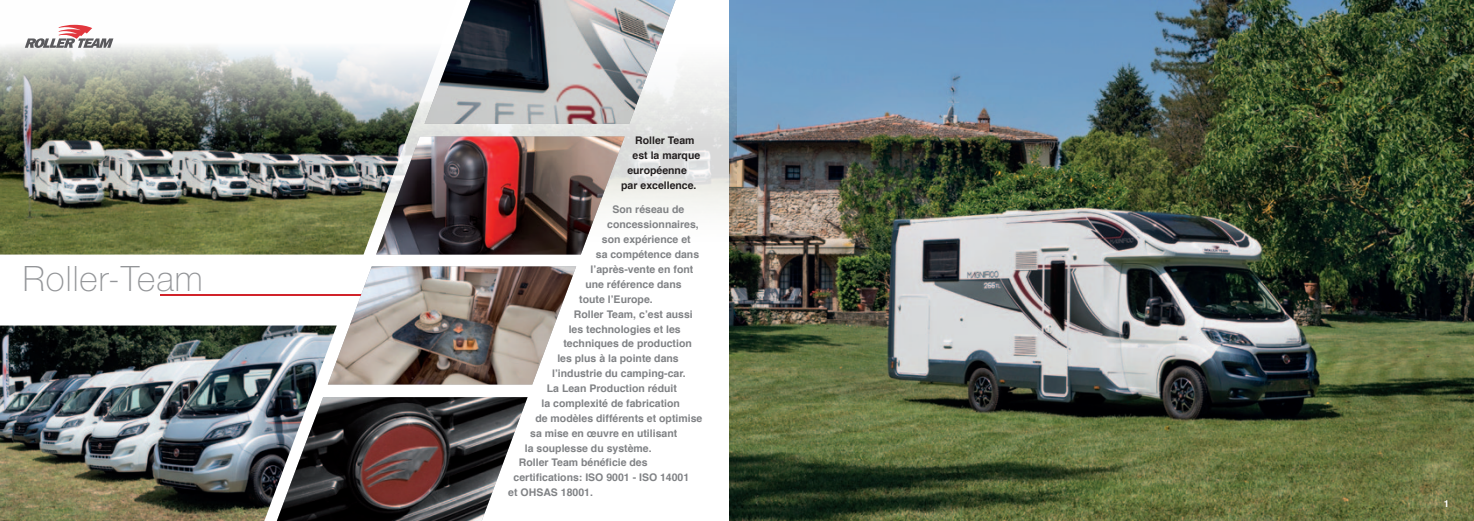
<style>
.page{position:relative;width:1474px;height:521px;background:#fff}
.page>*{position:absolute;margin:0;border:0;box-sizing:border-box;transform-origin:0 0}
.t1{font:100 35px "Helvetica Neue LT Std";letter-spacing:.03em;color:#939598}
.t2{font:700 10.5px "Helvetica";color:#808285}
.t3{font:700 10.5px "Helvetica";color:#231f20}
.t4{font:700 9.62px "Helvetica";color:#fff}
</style>
<div class="page">
<img style="left:729px;top:0;width:744px;height:521px">
<img style="left:458px;top:0;width:279px;height:255px">
<img style="left:0;top:24px;width:458px;height:231px">
<img style="left:0;top:325px;width:337px;height:196px">
<img style="left:424px;top:0;width:251px;height:124px">
<img style="left:277px;top:397px;width:250px;height:124px">
<img style="left:376px;top:136px;width:248px;height:119px">
<hr style="left:161px;top:294px;width:221px;height:2px;background:#d1232a">
<img style="left:328px;top:266px;width:248px;height:118px">
<svg style="left:25px;top:25px;width:88px;height:23px"></svg>
<h1 class="t1" style="left:23px;top:259px;width:181px">Roller-Team</h1>
<p class="t3" style="left:635px;top:132px;width:61px">Roller Team</p>
<p class="t3" style="left:632px;top:147px;width:69px">est la marque</p>
<p class="t3" style="left:627px;top:162px;width:61px">européenne</p>
<p class="t3" style="left:621px;top:177px;width:77px">par excellence.</p>
<p class="t2" style="left:612px;top:201px;width:73px">Son réseau de</p>
<p class="t2" style="left:607px;top:216px;width:93px">concessionnaires,</p>
<p class="t2" style="left:602px;top:231px;width:90px">son expérience et</p>
<p class="t2" style="left:596px;top:246px;width:105px">sa compétence dans</p>
<p class="t2" style="left:590px;top:261px;width:104px">l’après-vente en font</p>
<p class="t2" style="left:585px;top:276px;width:98px">une référence dans</p>
<p class="t2" style="left:579px;top:291px;width:75px">toute l’Europe.</p>
<p class="t2" style="left:574px;top:305px;width:120px">Roller Team, c’est aussi</p>
<p class="t2" style="left:568px;top:320px;width:114px">les technologies et les</p>
<p class="t2" style="left:563px;top:335px;width:130px">techniques de production</p>
<p class="t2" style="left:557px;top:350px;width:123px">les plus à la pointe dans</p>
<p class="t2" style="left:552px;top:365px;width:135px">l’industrie du camping-car.</p>
<p class="t2" style="left:547px;top:380px;width:132px">La Lean Production réduit</p>
<p class="t2" style="left:541px;top:395px;width:140px">la complexité de fabrication</p>
<p class="t2" style="left:535px;top:410px;width:168px">de modèles différents et optimise</p>
<p class="t2" style="left:530px;top:424px;width:149px">sa mise en œuvre en utilisant</p>
<p class="t2" style="left:525px;top:439px;width:128px">la souplesse du système.</p>
<p class="t2" style="left:519px;top:454px;width:130px">Roller Team bénéficie des</p>
<p class="t2" style="left:513px;top:469px;width:177px">certifications: ISO 9001 - ISO 14001</p>
<p class="t2" style="left:508px;top:484px;width:86px">et OHSAS 18001.</p>
<p class="t4" style="left:1443px;top:495px;width:7px">1</p>
</div>
